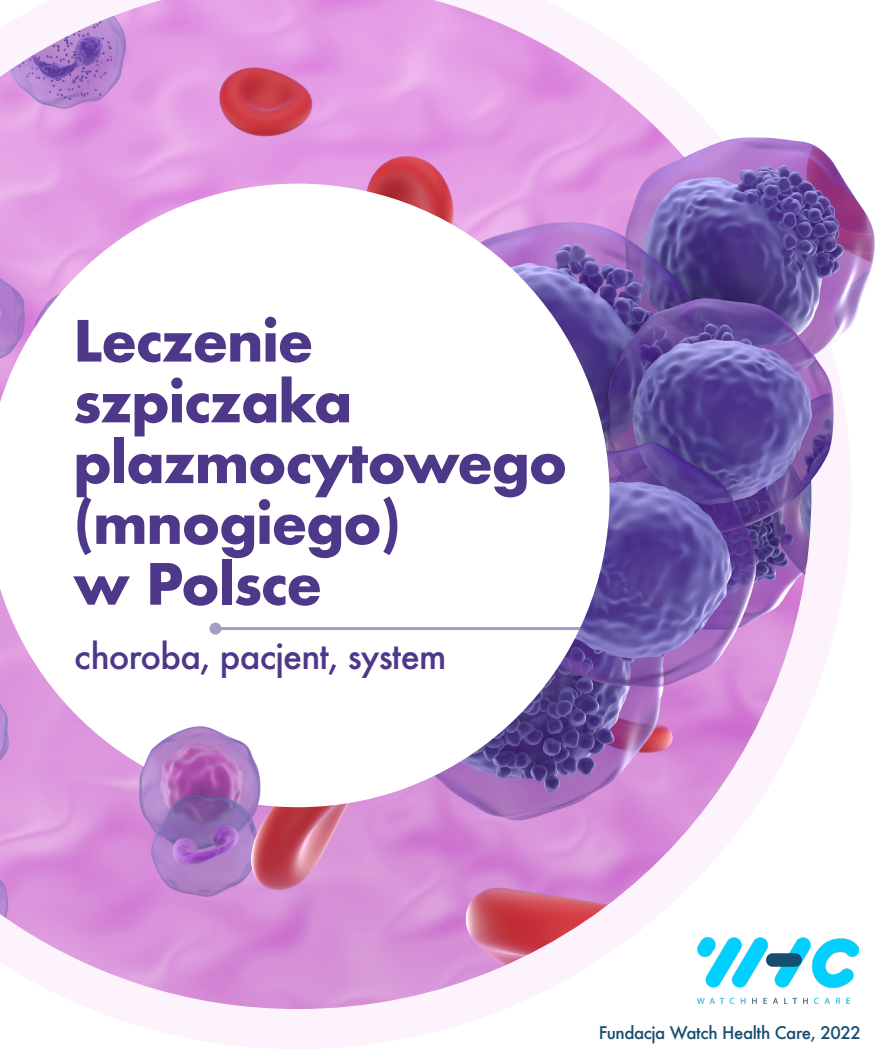
<style>
.page{position:relative;width:893px;height:1063px;background:#fff}
.page>*{position:absolute;margin:0;border:0;box-sizing:border-box;transform-origin:0 0}
._1_Tytuł{font:700 55.2px/60.8px "Futura";letter-spacing:-.025em;color:#4e388a}
._1_Tytuł-2{font:500 34.65px "Futura";letter-spacing:-.025em;color:#4e388a}
._1_Tytuł-3{font:500 16.95px "Futura";letter-spacing:-.025em;color:#164e70}
</style>
<div class="page">
<svg style="left:92px;top:1003px;width:758px;height:46px"></svg>
<img style="left:0;top:0;width:811px;height:1009px">
<img style="left:698px;top:937px;width:160px;height:66px">
<img style="left:139px;top:137px;width:736px;height:697px">
<p class="_1_Tytuł" style="left:73px;top:310px;width:496px">Leczenie szpiczaka plazmocytowego (mnogiego)<br>w Polsce</p>
<p class="_1_Tytuł-2" style="left:74px;top:633px;width:374px">choroba, pacjent, system</p>
<p class="_1_Tytuł-3" style="left:599px;top:1021px;width:264px">Fundacja Watch Health Care, 2022</p>
</div>
